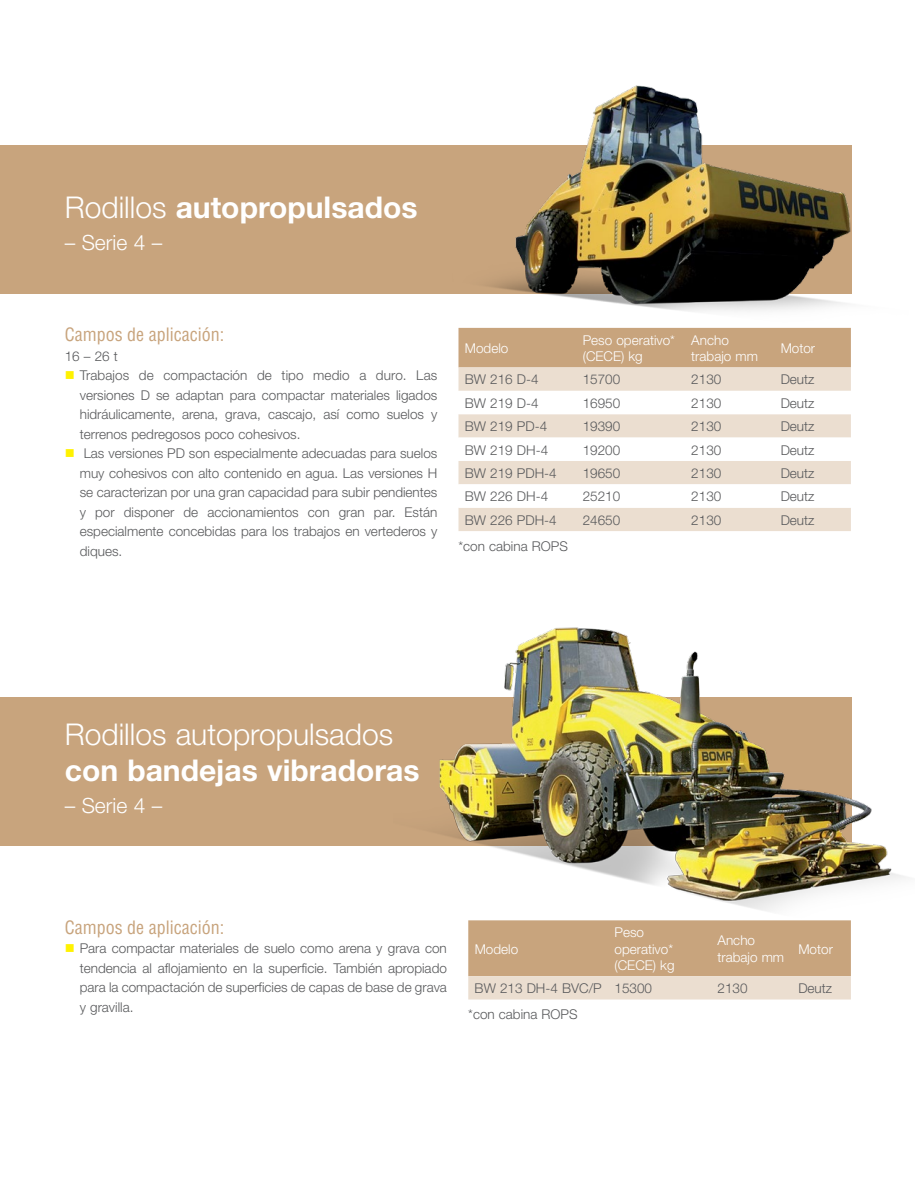
<style>
.page{position:relative;width:915px;height:1191px;background:#fff}
.page>*{position:absolute;margin:0;border:0;box-sizing:border-box;transform-origin:0 0}
.t1{font:700 30px "Helvetica Neue";color:#fff}
.t2{font:300 30px "Helvetica Neue";color:#fff}
.t3{font:300 21px "Helvetica Neue";color:#fff}
.t4{font:condensed 18px "Helvetica";color:#c8a47d}
.t5{font:300 13.5px/19.5px "Helvetica Neue";color:#58595b;text-align:justify}
.t6{font:300 13.5px/16.2px "Helvetica Neue";color:#fff}
.s1{font-weight:300}
.s2{color:#fff200}
</style>
<div class="page">
<div style="left:0;top:697px;width:850px;height:149px;background:#c8a47d"></div>
<div style="left:0;top:145px;width:850px;height:149px;background:#c8a47d"></div>
<hr style="left:914px;top:144px;width:1px;height:149px;background:#c8a47d">
<svg style="left:468px;top:935px;width:382px;height:64px;background:#d4b89b"></svg>
<div style="left:458px;top:340px;width:392px;height:27px;background:#c8a47d"></div>
<div style="left:458px;top:367px;width:392px;height:164px;background:#ebded0"></div>
<svg style="left:458px;top:391px;width:392px;height:117px"></svg>
<img style="left:458px;top:85px;width:394px;height:255px">
<img style="left:439px;top:627px;width:467px;height:308px">
<h1 class="t1" style="left:65px;top:189px;width:354px"><span class="s1">Rodillos</span> autopropulsados</h1>
<h2 class="t3" style="left:65px;top:230px;width:99px">– Serie 4 –</h2>
<h3 class="t4" style="left:65px;top:323px;width:161px">Campos de aplicación:</h3>
<p class="t5" style="left:65px;top:346px;width:55px">16 – 26 t</p>
<p class="t5" style="left:80px;top:365px;width:359px;text-indent:-15px"><span class="s2">■</span> Trabajos de compactación de tipo medio a duro. Las versiones D se adaptan para compactar materiales ligados hidráulicamente, arena, grava, cascajo, así como suelos y terrenos pedregosos poco cohesivos.</p>
<p class="t5" style="left:80px;top:443px;width:359px;text-indent:-15px"><span class="s2">■</span> Las versiones PD son especialmente adecuadas para suelos muy cohesivos con alto contenido en agua. Las versiones H se caracterizan por una gran capacidad para subir pendientes y por disponer de accionamientos con gran par. Están especialmente concebidas para los trabajos en vertederos y diques.</p>
<p class="t6" style="left:464px;top:340px;width:45px">Modelo</p>
<p class="t6" style="left:582px;top:332px;width:94px">Peso operativo* (CECE) kg</p>
<p class="t6" style="left:691px;top:332px;width:68px">Ancho trabajo mm</p>
<p class="t6" style="left:780px;top:340px;width:36px">Motor</p>
<p class="t5" style="left:464px;top:369px;width:75px">BW 216 D-4</p>
<p class="t5" style="left:582px;top:369px;width:39px">15700</p>
<p class="t5" style="left:691px;top:369px;width:32px">2130</p>
<p class="t5" style="left:780px;top:369px;width:35px">Deutz</p>
<p class="t5" style="left:464px;top:393px;width:75px">BW 219 D-4</p>
<p class="t5" style="left:582px;top:393px;width:39px">16950</p>
<p class="t5" style="left:691px;top:393px;width:32px">2130</p>
<p class="t5" style="left:780px;top:393px;width:35px">Deutz</p>
<p class="t5" style="left:464px;top:416px;width:84px">BW 219 PD-4</p>
<p class="t5" style="left:582px;top:416px;width:39px">19390</p>
<p class="t5" style="left:691px;top:416px;width:32px">2130</p>
<p class="t5" style="left:780px;top:416px;width:35px">Deutz</p>
<p class="t5" style="left:464px;top:440px;width:85px">BW 219 DH-4</p>
<p class="t5" style="left:582px;top:440px;width:39px">19200</p>
<p class="t5" style="left:691px;top:440px;width:32px">2130</p>
<p class="t5" style="left:780px;top:440px;width:35px">Deutz</p>
<p class="t5" style="left:464px;top:463px;width:93px">BW 219 PDH-4</p>
<p class="t5" style="left:582px;top:463px;width:39px">19650</p>
<p class="t5" style="left:691px;top:463px;width:32px">2130</p>
<p class="t5" style="left:780px;top:463px;width:35px">Deutz</p>
<p class="t5" style="left:464px;top:486px;width:85px">BW 226 DH-4</p>
<p class="t5" style="left:582px;top:486px;width:39px">25210</p>
<p class="t5" style="left:691px;top:486px;width:32px">2130</p>
<p class="t5" style="left:780px;top:486px;width:35px">Deutz</p>
<p class="t5" style="left:464px;top:510px;width:93px">BW 226 PDH-4</p>
<p class="t5" style="left:582px;top:510px;width:39px">24650</p>
<p class="t5" style="left:691px;top:510px;width:32px">2130</p>
<p class="t5" style="left:780px;top:510px;width:35px">Deutz</p>
<p class="t5" style="left:458px;top:536px;width:111px">*con cabina ROPS</p>
<h1 class="t2" style="left:65px;top:716px;width:330px">Rodillos autopropulsados</h1>
<h1 class="t1" style="left:65px;top:752px;width:356px">con bandejas vibradoras</h1>
<h2 class="t3" style="left:65px;top:792px;width:99px">– Serie 4 –</h2>
<h3 class="t4" style="left:65px;top:916px;width:161px">Campos de aplicación:</h3>
<p class="t5" style="left:80px;top:938px;width:368px;text-indent:-15px"><span class="s2">■</span> Para compactar materiales de suelo como arena y grava con tendencia al aflojamiento en la superficie. También apropiado para la compactación de superficies de capas de base de grava y gravilla.</p>
<p class="t6" style="left:614px;top:924px;width:61px">Peso operativo* (CECE) kg</p>
<p class="t6" style="left:717px;top:932px;width:68px">Ancho trabajo mm</p>
<p class="t6" style="left:798px;top:940px;width:36px">Motor</p>
<p class="t5" style="left:474px;top:978px;width:179px">BW 213 DH-4 BVC/P 15300</p>
<p class="t5" style="left:717px;top:978px;width:32px">2130</p>
<p class="t5" style="left:798px;top:978px;width:35px">Deutz</p>
<p class="t5" style="left:468px;top:1004px;width:111px">*con cabina ROPS</p>
<p class="t6" style="left:474px;top:940px;width:45px">Modelo</p>
</div>
